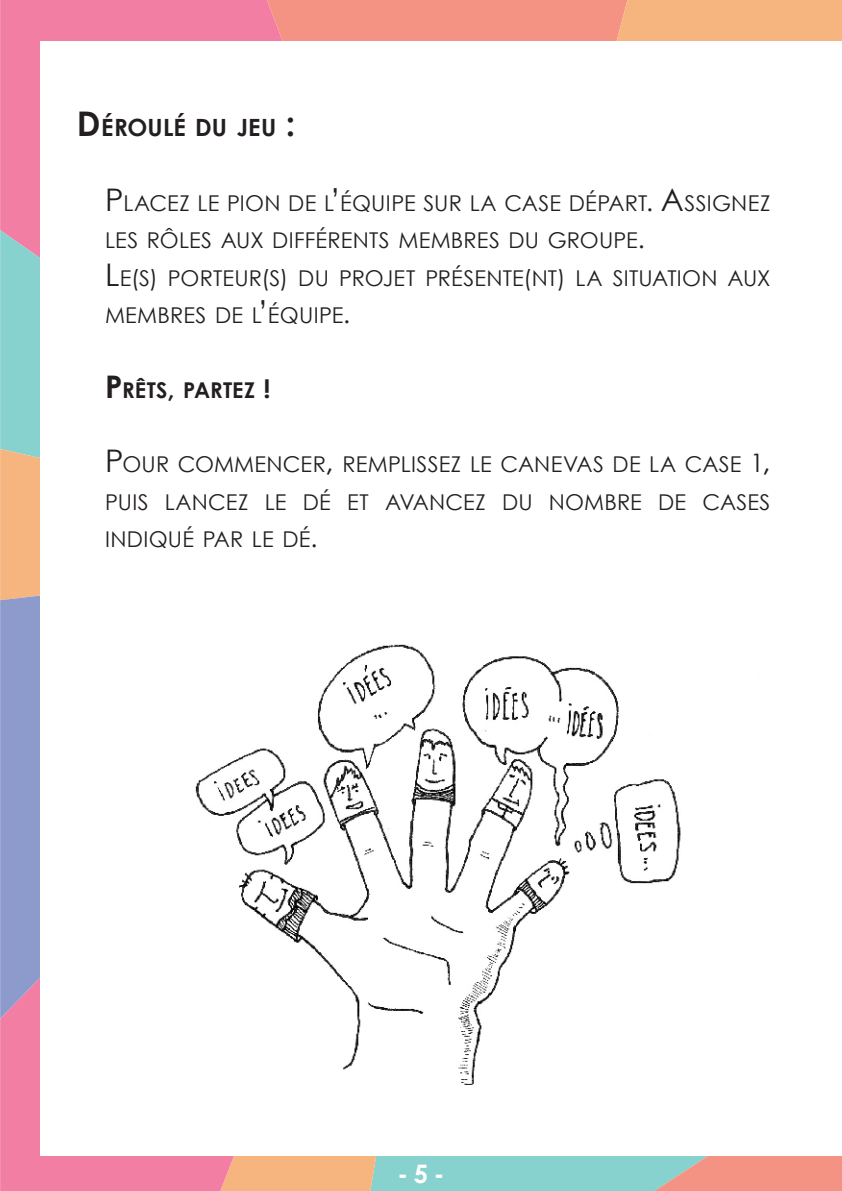
<style>
.page{position:relative;width:842px;height:1191px;background:#fff}
.page>*{position:absolute;margin:0;border:0;box-sizing:border-box;transform-origin:0 0}
.t1{font:700 25.4px "Century Gothic";color:#fff}
.t2{font:700 23.8px "Century Gothic";letter-spacing:.005em;color:#231f20}
.t3{font:21.8px/37.4px "Century Gothic";letter-spacing:.01em;color:#231f20}
.t4{font:700 21.8px "Century Gothic";letter-spacing:.01em;color:#231f20}
.s1{font-size:34px}
.s2{font-size:31.2px}
.s3{font-size:25.4px}
.s4{font-size:22.6px}
</style>
<div class="page">
<div style="left:0;top:0;width:267px;height:230px;background:#f27ea4"></div>
<div style="left:267px;top:0;width:312px;height:41px;background:#f49284"></div>
<svg style="left:579px;top:0;width:263px;height:41px;background:#f5af7f"></svg>
<div style="left:411px;top:1156px;width:243px;height:35px;background:#87d1ce"></div>
<svg style="left:654px;top:1156px;width:188px;height:35px;background:#e49b8e"></svg>
<svg style="left:315px;top:1156px;width:96px;height:35px;background:#cac09e"></svg>
<svg style="left:0;top:1018px;width:315px;height:173px;background:#f2889d"></svg>
<svg style="left:0;top:230px;width:40px;height:788px;background:#a3acbd"></svg>
<div style="left:40px;top:41px;width:802px;height:1115px;background:#fff"></div>
<img style="left:195px;top:644px;width:486px;height:441px">
<p class="t2" style="left:77px;top:109px;width:220px"><span class="s1">D</span>ÉROULÉ DU JEU <span class="s1">:</span></p>
<p class="t3" style="left:105px;top:184px;width:667px"><span class="s2">P</span>LACEZ LE PION DE L<span class="s2">’</span>ÉQUIPE SUR LA CASE DÉPART<span class="s3">.</span> <span class="s2">A</span>SSIGNEZ LES RÔLES AUX DIFFÉRENTS MEMBRES DU GROUPE<span class="s3">.<br></span><span class="s2">L</span>E<span class="s4">(</span>S<span class="s4">)</span> PORTEUR<span class="s4">(</span>S<span class="s4">)</span> DU PROJET PRÉSENTE<span class="s4">(</span>NT<span class="s4">)</span> LA SITUATION AUX MEMBRES DE L<span class="s2">’</span>ÉQUIPE<span class="s3">.</span></p>
<p class="t4" style="left:105px;top:373px;width:167px"><span class="s2">P</span>RÊTS<span class="s3">,</span> PARTEZ <span class="s3">!</span></p>
<p class="t3" style="left:105px;top:445px;width:667px;text-align:justify"><span class="s2">P</span>OUR COMMENCER<span class="s2">,</span> REMPLISSEZ LE CANEVAS DE LA CASE <span class="s3">1</span><span class="s2">, </span>PUIS LANCEZ LE DÉ ET AVANCEZ DU NOMBRE DE CASES INDIQUÉ PAR LE DÉ<span class="s3">.</span></p>
<p class="t1" style="left:397px;top:1154px;width:49px">- 5 -</p>
</div>
